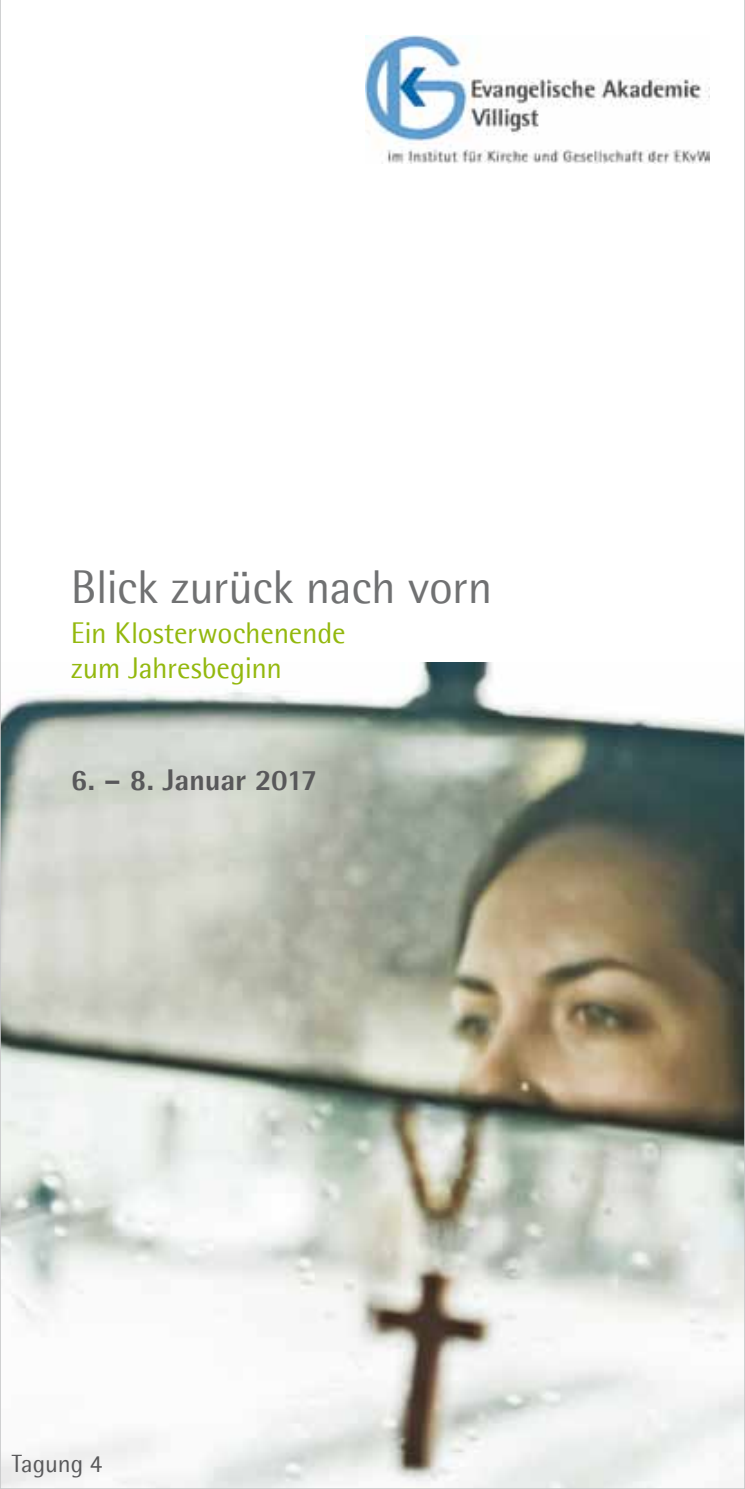
<style>
.page{position:relative;width:745px;height:1489px;background:#fff}
.page>*{position:absolute;margin:0;border:0;box-sizing:border-box;transform-origin:0 0}
.t1{font:47.5px "Agfa Rotis Semisans";letter-spacing:-.01em;color:#707172}
.t2{font:30px/35px "Agfa Rotis Semisans";letter-spacing:-.01em;color:#93b80d}
.t3{font:700 30px "Agfa Rotis Semisans Ex";letter-spacing:-.015em;color:#58585a}
.t4{font:25px "Agfa Rotis Semisans";letter-spacing:-.005em;color:#58585a}
</style>
<div class="page">
<img style="left:2px;top:663px;width:740px;height:823px">
<img style="left:365px;top:35px;width:344px;height:128px">
<h1 class="t1" style="left:71px;top:558px;width:422px">Blick zurück nach vorn</h1>
<p class="t2" style="left:71px;top:614px;width:276px">Ein Klosterwochenende zum Jahresbeginn</p>
<p class="t3" style="left:71px;top:761px;width:248px">6. – 8. Januar 2017</p>
<p class="t4" style="left:12px;top:1448px;width:92px">Tagung 4</p>
</div>
